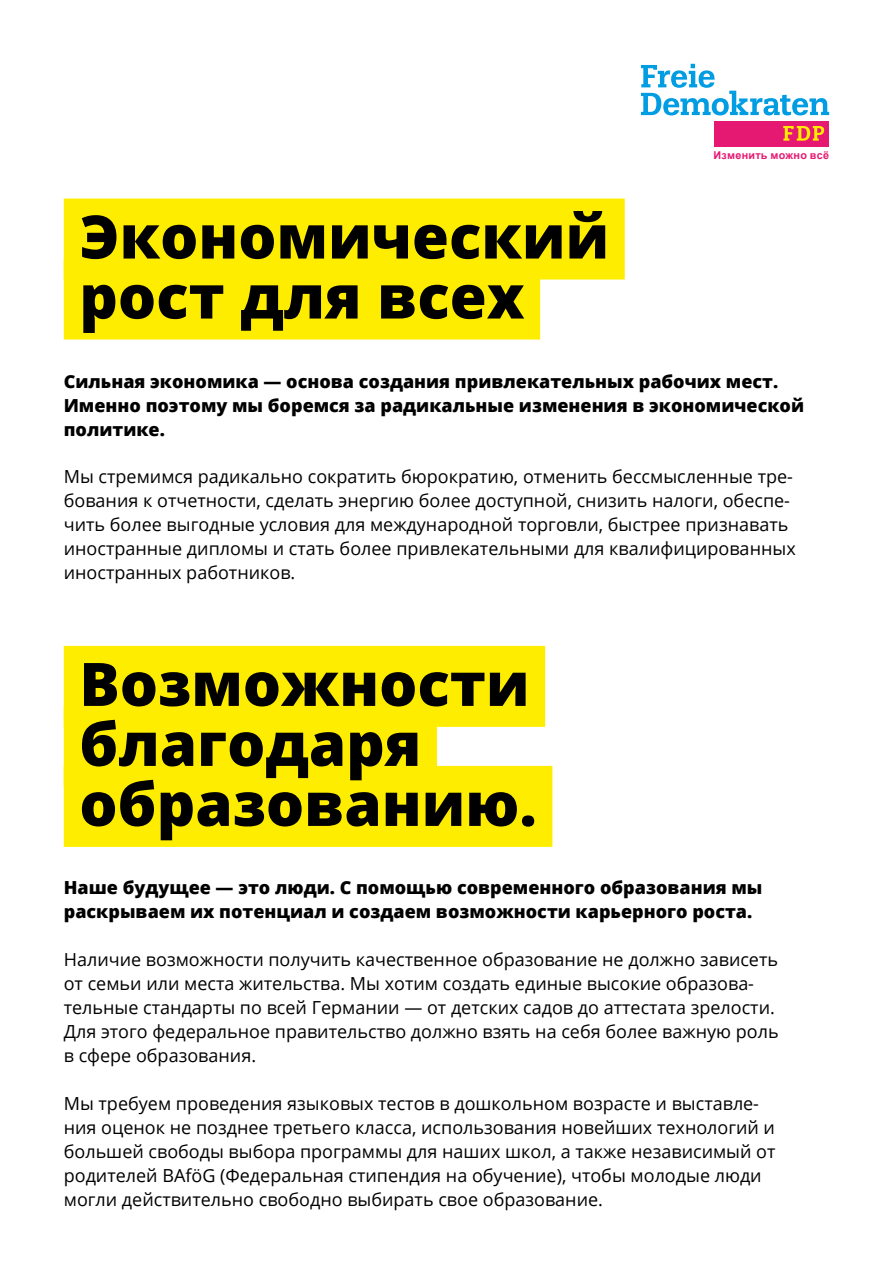
<style>
.page{position:relative;width:893px;height:1263px;background:#fff}
.page>*{position:absolute;margin:0;border:0;box-sizing:border-box;transform-origin:0 0}
.t1{font:800 60px/60px "Open Sans";color:#000}
.t2{font:18px/24px "Open Sans";color:#000}
.t3{font:800 18px/24px "Open Sans";color:#000}
.t4{font:700 10.8px "Arial";letter-spacing:.025em;color:#e61972}
</style>
<div class="page">
<div style="left:64px;top:199px;width:561px;height:81px;background:#ffed00"></div>
<div style="left:64px;top:259px;width:476px;height:81px;background:#ffed00"></div>
<div style="left:64px;top:646px;width:481px;height:81px;background:#ffed00"></div>
<div style="left:64px;top:706px;width:373px;height:81px;background:#ffed00"></div>
<div style="left:64px;top:766px;width:488px;height:81px;background:#ffed00"></div>
<svg style="left:641px;top:64px;width:188px;height:51px"></svg>
<div style="left:715px;top:121px;width:114px;height:26px;background:#e61972"></div>
<svg style="left:783px;top:126px;width:41px;height:15px"></svg>
<h1 class="t1" style="left:79px;top:204px;width:531px">Экономический рост для всех</h1>
<p class="t4" style="left:713px;top:148px;width:117px">Изменить можно всё</p>
<p class="t3" style="left:64px;top:368px;width:742px">Сильная экономика — основа создания привлекательных рабочих мест.<br>Именно поэтому мы боремся за радикальные изменения в экономической политике.</p>
<p class="t2" style="left:64px;top:464px;width:733px">Мы стремимся радикально сократить бюрократию, отменить бессмысленные тре&shy;бования к отчетности, сделать энергию более доступной, снизить налоги, обеспе&shy;чить более выгодные условия для международной торговли, быстрее признавать иностранные дипломы и стать более привлекательными для квалифицированных иностранных работников.</p>
<h1 class="t1" style="left:79px;top:651px;width:459px">Возможности благодаря образованию.</h1>
<p class="t3" style="left:64px;top:874px;width:700px">Наше будущее — это люди. С помощью современного образования мы раскрываем их потенциал и создаем возможности карьерного роста.</p>
<p class="t2" style="left:64px;top:947px;width:716px">Наличие возможности получить качественное образование не должно зависеть от семьи или места жительства. Мы хотим создать единые высокие образова&shy;тельные стандарты по всей Германии — от детских садов до аттестата зрелости.<br>Для этого федеральное правительство должно взять на себя более важную роль в сфере образования.</p>
<p class="t2" style="left:64px;top:1091px;width:713px">Мы требуем проведения языковых тестов в дошкольном возрасте и выставле&shy;ния оценок не позднее третьего класса, использования новейших технологий и большей свободы выбора программы для наших школ, а также независимый от родителей BAföG (Федеральная стипендия на обучение), чтобы молодые люди могли действительно свободно выбирать свое образование.</p>
</div>
